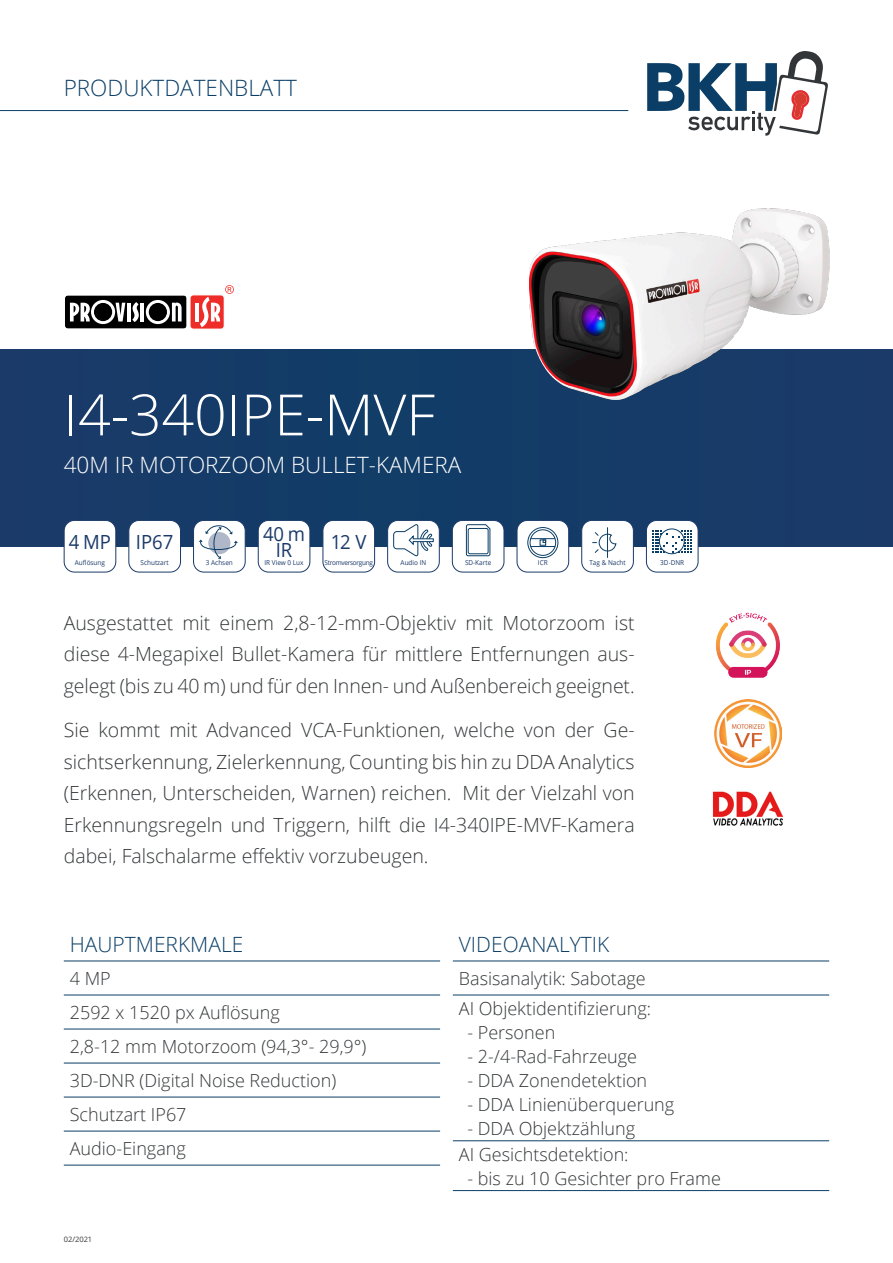
<style>
.page{position:relative;width:893px;height:1263px;background:#fff}
.page>*{position:absolute;margin:0;border:0;box-sizing:border-box;transform-origin:0 0}
.t1{font:300 57px "Open Sans";color:#fff}
.t2{font:300 22.5px "Open Sans";color:#fff}
.t3{font:300 22.5px "Open Sans";color:#0b3e66}
.t4{font:300 21px "Open Sans";color:#0b3e66}
.t5{font:300 19.5px/31.5px "Open Sans";color:#333638;text-align:justify}
.t6{font:19.5px/16.5px "Open Sans";color:#1b3a69;text-align:center;scale:.95 1}
.t7{font:300 18px/34px "Open Sans";color:#333638}
.t8{font:7.5px "Open Sans";color:#333638}
.t9{font:6.75px "Open Sans";color:#1b3a69;scale:.95 1}
.t10{font:6.75px "Open Sans";letter-spacing:-.04em;color:#1b3a69;scale:.95 1}
</style>
<div class="page">
<svg style="left:647px;top:51px;width:181px;height:85px"></svg>
<svg style="left:65px;top:285px;width:169px;height:44px"></svg>
<div style="left:0;top:349px;width:893px;height:197px;background:#163b68"></div>
<hr style="left:0;top:110px;width:628px;height:1px;background:#0b3e66">
<img style="left:715px;top:612px;width:65px;height:66px">
<img style="left:714px;top:700px;width:68px;height:68px">
<img style="left:712px;top:791px;width:71px;height:35px">
<hr style="left:64px;top:960px;width:376px;height:1px;background:#0b3e66">
<hr style="left:64px;top:995px;width:376px;height:1px;background:#0b3e66">
<hr style="left:64px;top:1029px;width:376px;height:1px;background:#0b3e66">
<hr style="left:64px;top:1063px;width:376px;height:1px;background:#0b3e66">
<hr style="left:64px;top:1097px;width:376px;height:1px;background:#0b3e66">
<hr style="left:64px;top:1131px;width:376px;height:1px;background:#0b3e66">
<hr style="left:64px;top:1165px;width:376px;height:1px;background:#0b3e66">
<hr style="left:453px;top:960px;width:376px;height:1px;background:#0b3e66">
<hr style="left:453px;top:995px;width:376px;height:1px;background:#0b3e66">
<hr style="left:453px;top:1140px;width:376px;height:1px;background:#0b3e66">
<hr style="left:453px;top:1190px;width:376px;height:1px;background:#0b3e66">
<img style="left:530px;top:208px;width:300px;height:192px">
<div style="left:64px;top:520px;width:52px;height:52px;background:#fff;border-radius:10px"></div>
<div style="left:64px;top:520px;width:52px;height:52px;border:1px solid #1b3a69;border-radius:10px"></div>
<div style="left:129px;top:520px;width:51px;height:52px;background:#fff;border-radius:10px"></div>
<div style="left:128px;top:520px;width:53px;height:52px;border:1px solid #1b3a69;border-radius:10px"></div>
<div style="left:323px;top:520px;width:52px;height:52px;background:#fff;border-radius:10px"></div>
<div style="left:323px;top:520px;width:52px;height:52px;border:1px solid #1b3a69;border-radius:10px"></div>
<div style="left:258px;top:520px;width:52px;height:52px;background:#fff;border-radius:10px"></div>
<div style="left:258px;top:520px;width:52px;height:52px;border:1px solid #1b3a69;border-radius:10px"></div>
<div style="left:452px;top:520px;width:52px;height:52px;background:#fff;border-radius:10px"></div>
<div style="left:452px;top:520px;width:52px;height:52px;border:1px solid #1b3a69;border-radius:10px"></div>
<svg style="left:466px;top:524px;width:25px;height:32px"></svg>
<div style="left:388px;top:520px;width:51px;height:52px;background:#fff;border-radius:10px"></div>
<div style="left:387px;top:520px;width:53px;height:52px;border:1px solid #1b3a69;border-radius:10px"></div>
<svg style="left:393px;top:524px;width:41px;height:33px"></svg>
<div style="left:194px;top:520px;width:51px;height:52px;background:#fff;border-radius:10px"></div>
<div style="left:193px;top:520px;width:53px;height:52px;border:1px solid #1b3a69;border-radius:10px"></div>
<svg style="left:199px;top:525px;width:39px;height:34px"></svg>
<div style="left:517px;top:520px;width:52px;height:52px;background:#fff;border-radius:10px"></div>
<div style="left:517px;top:520px;width:52px;height:52px;border:1px solid #1b3a69;border-radius:10px"></div>
<svg style="left:527px;top:527px;width:31px;height:31px"></svg>
<div style="left:582px;top:520px;width:51px;height:52px;background:#fff;border-radius:10px"></div>
<div style="left:581px;top:520px;width:53px;height:52px;border:1px solid #1b3a69;border-radius:10px"></div>
<hr style="left:607px;top:527px;width:1px;height:31px;background:#0b3e66">
<svg style="left:592px;top:532px;width:24px;height:21px"></svg>
<div style="left:646px;top:520px;width:52px;height:52px;background:#fff;border-radius:10px"></div>
<div style="left:646px;top:520px;width:52px;height:52px;border:1px solid #1b3a69;border-radius:10px"></div>
<svg style="left:652px;top:530px;width:40px;height:23px"></svg>
<div style="left:659px;top:529px;width:25px;height:25px;border:1px solid #0b3e66;border-radius:50%"></div>
<p class="t3" style="left:64px;top:72px;width:235px">PRODUKTDATENBLATT</p>
<h1 class="t1" style="left:64px;top:376px;width:373px">I4-340IPE-MVF</h1>
<p class="t2" style="left:64px;top:449px;width:399px">40M IR MOTORZOOM BULLET-KAMERA</p>
<p class="t6" style="left:69px;top:534px;width:46px">4 MP</p>
<p class="t9" style="left:75px;top:558px;width:33px">Auflösung</p>
<p class="t6" style="left:136px;top:534px;width:41px">IP67</p>
<p class="t9" style="left:141px;top:558px;width:31px">Schutzart</p>
<p class="t6" style="left:263px;top:525px;width:46px">40 m<br>IR</p>
<p class="t6" style="left:331px;top:534px;width:39px">12 V</p>
<p class="t10" style="left:324px;top:558px;width:53px">Stromversorgung</p>
<p class="t9" style="left:206px;top:558px;width:30px">3 Achsen</p>
<p class="t9" style="left:265px;top:558px;width:43px">IR View 0 Lux</p>
<p class="t9" style="left:401px;top:558px;width:29px">Audio IN</p>
<p class="t9" style="left:465px;top:558px;width:29px">SD-Karte</p>
<p class="t9" style="left:538px;top:558px;width:12px">ICR</p>
<p class="t9" style="left:589px;top:558px;width:40px">Tag &amp; Nacht</p>
<p class="t9" style="left:660px;top:558px;width:27px">3D-DNR</p>
<p class="t5" style="left:64px;top:606px;width:572px">Ausgestattet mit einem 2,8-12-mm-Objektiv mit Motorzoom ist diese 4-Megapixel Bullet-Kamera für mittlere Entfernungen aus&shy;gelegt (bis zu 40 m) und für den Innen- und Außenbereich geeignet.</p>
<p class="t5" style="left:64px;top:714px;width:572px">Sie kommt mit Advanced VCA-Funktionen, welche von der Ge&shy;sichtserkennung, Zielerkennung, Counting bis hin zu DDA Analytics (Erkennen, Unterscheiden, Warnen) reichen. Mit der Vielzahl von Erkennungsregeln und Triggern, hilft die I4-340IPE-MVF-Kamera dabei, Falschalarme effektiv vorzubeugen.</p>
<p class="t4" style="left:70px;top:930px;width:175px">HAUPTMERKMALE</p>
<p class="t7" style="left:70px;top:961px;width:298px">4 MP<br>2592 x 1520 px Auflösung<br>2,8-12 mm Motorzoom (94,3°- 29,9°)<br>3D-DNR (Digital Noise Reduction)<br>Schutzart IP67<br>Audio-Eingang</p>
<p class="t8" style="left:64px;top:1234px;width:30px">02/2021</p>
<p class="t4" style="left:459px;top:930px;width:152px">VIDEOANALYTIK</p>
<p class="t7" style="left:459px;top:963px;width:194px;line-height:29.8px">Basisanalytik: Sabotage<br>AI Objektidentifizierung:</p>
<p class="t7" style="left:467px;top:1015px;width:89px">- Personen</p>
<p class="t7" style="left:467px;top:1039px;width:171px">- 2-/4-Rad-Fahrzeuge</p>
<p class="t7" style="left:467px;top:1063px;width:181px">- DDA Zonendetektion</p>
<p class="t7" style="left:467px;top:1087px;width:208px">- DDA Linienüberquerung</p>
<p class="t7" style="left:459px;top:1115px;width:178px;line-height:25.8px;text-align:center">- DDA Objektzählung<br>AI Gesichtsdetektion:</p>
<p class="t7" style="left:467px;top:1160px;width:255px">- bis zu 10 Gesichter pro Frame</p>
</div>
